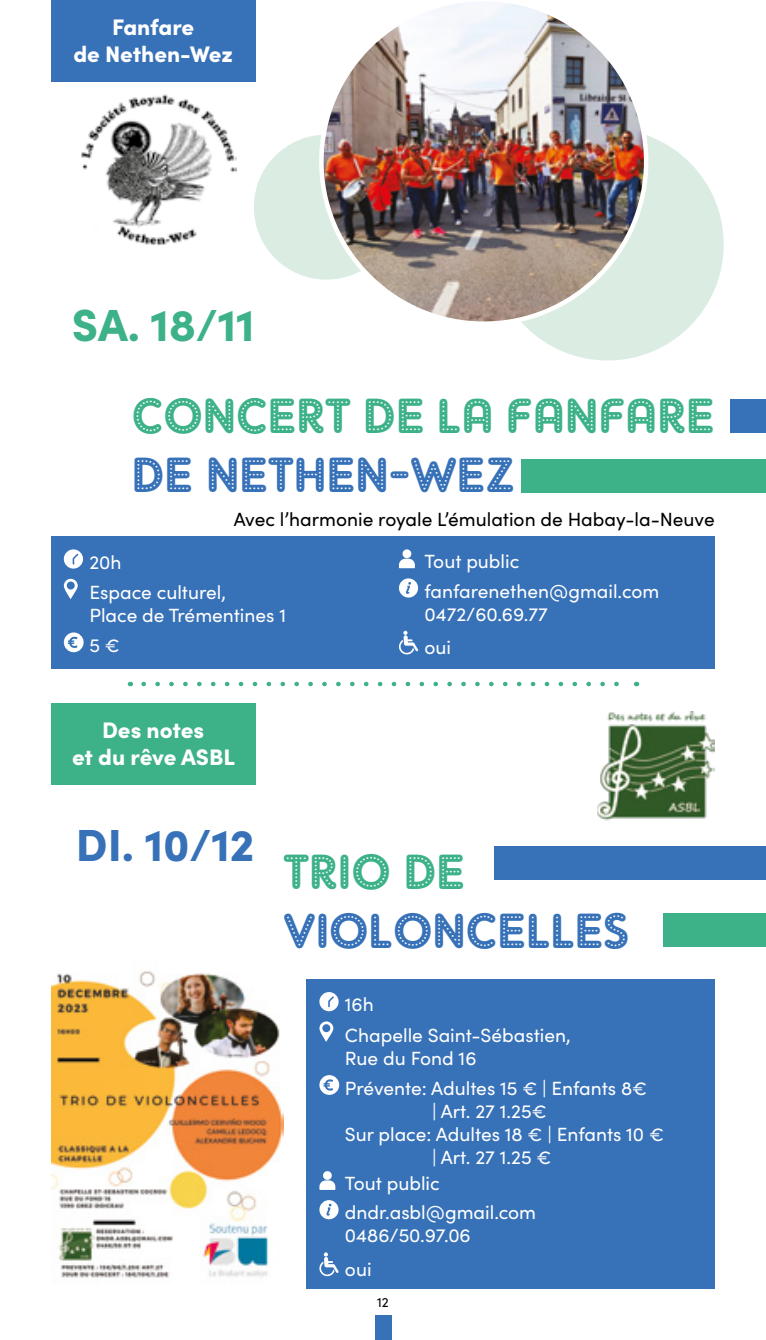
<style>
.page{position:relative;width:766px;height:1340px;background:#fff}
.page>*{position:absolute;margin:0;border:0;box-sizing:border-box;transform-origin:0 0}
.t1{font:49.5px "Adam Gorry Lights";color:#3db289}
.t2{font:49.5px "Adam Gorry Lights";color:#3771b8}
.t3{font:900 45px "Sofia Pro";color:#3db289}
.t4{font:900 45px "Sofia Pro";color:#3771b8}
.t5{font:900 22.5px/27px "Sofia Pro";letter-spacing:-.005em;color:#fff;text-align:center}
.t6{font:19.12px/30.6px "Sofia Pro";color:#fff}
.t7{font:19.12px "Sofia Pro";color:#000}
.t8{font:13.5px "Sofia Pro";color:#000}
</style>
<div class="page">
<div style="left:374px;top:1314px;width:17px;height:25px;background:#3771b8"></div>
<div style="left:51px;top:536px;width:663px;height:133px;background:#3771b8"></div>
<svg style="left:64px;top:549px;width:19px;height:19px"></svg>
<svg style="left:64px;top:579px;width:14px;height:20px"></svg>
<svg style="left:64px;top:632px;width:20px;height:20px"></svg>
<div style="left:402px;top:549px;width:9px;height:9px;background:#fff;border-radius:50%"></div>
<svg style="left:399px;top:558px;width:16px;height:10px"></svg>
<div style="left:399px;top:578px;width:19px;height:19px;background:#fff;border-radius:50%"></div>
<svg style="left:406px;top:582px;width:5px;height:12px"></svg>
<svg style="left:399px;top:630px;width:19px;height:25px"></svg>
<div style="left:306px;top:979px;width:408px;height:309px;background:#3771b8"></div>
<svg style="left:319px;top:992px;width:19px;height:19px"></svg>
<svg style="left:319px;top:1021px;width:14px;height:20px"></svg>
<svg style="left:319px;top:1075px;width:20px;height:19px"></svg>
<div style="left:323px;top:1171px;width:9px;height:8px;background:#fff;border-radius:50%"></div>
<svg style="left:319px;top:1180px;width:16px;height:9px"></svg>
<div style="left:319px;top:1200px;width:19px;height:19px;background:#fff;border-radius:50%"></div>
<svg style="left:326px;top:1203px;width:5px;height:12px"></svg>
<svg style="left:319px;top:1252px;width:20px;height:24px"></svg>
<img style="left:81px;top:94px;width:155px;height:151px">
<div style="left:491px;top:128px;width:232px;height:232px;background:#dbede3;border-radius:50%"></div>
<div style="left:254px;top:135px;width:145px;height:145px;background:#dbede3;border-radius:50%"></div>
<img style="left:319px;top:2px;width:329px;height:324px">
<div style="left:730px;top:399px;width:35px;height:34px;background:#3771b8"></div>
<div style="left:494px;top:845px;width:271px;height:34px;background:#3771b8"></div>
<div style="left:663px;top:913px;width:102px;height:34px;background:#3db289"></div>
<div style="left:521px;top:459px;width:244px;height:33px;background:#3db289"></div>
<div style="left:51px;top:0;width:204px;height:81px;background:#3771b8"></div>
<div style="left:51px;top:703px;width:204px;height:81px;background:#3db289"></div>
<svg style="left:143px;top:681px;width:476px;height:5px"></svg>
<img style="left:51px;top:970px;width:232px;height:308px">
<img style="left:597px;top:711px;width:117px;height:110px">
<p class="t5" style="left:73px;top:12px;width:161px">Fanfare<br>de Nethen-Wez</p>
<h2 class="t3" style="left:72px;top:290px;width:184px">SA. 18/11</h2>
<h1 class="t1" style="left:132px;top:386px;width:584px">CONCERT DE LA FANFARE</h1>
<h1 class="t2" style="left:132px;top:445px;width:384px">DE NETHEN-WEZ</h1>
<p class="t7" style="left:234px;top:505px;width:482px">Avec l’harmonie royale L’émulation de Habay-la-Neuve</p>
<p class="t6" style="left:89px;top:545px;width:138px">20h<br>Espace culturel,</p>
<p class="t6" style="left:89px;top:599px;width:198px;line-height:29.9px">Place de Trémentines 1<br>5 €</p>
<p class="t5" style="left:72px;top:715px;width:164px">Des notes<br>et du rêve ASBL</p>
<p class="t6" style="left:424px;top:546px;width:236px;line-height:29.2px">Tout public fanfarenethen@gmail.com</p>
<p class="t6" style="left:424px;top:596px;width:125px;line-height:34px">0472/60.69.77 oui</p>
<h2 class="t4" style="left:76px;top:809px;width:180px">DI. 10/12</h2>
<h1 class="t1" style="left:283px;top:842px;width:183px">TRIO DE</h1>
<h1 class="t2" style="left:283px;top:901px;width:347px">VIOLONCELLES</h1>
<p class="t6" style="left:345px;top:988px;width:227px">16h<br>Chapelle Saint-Sébastien,</p>
<p class="t6" style="left:345px;top:1042px;width:304px;line-height:29.9px">Rue du Fond 16<br>Prévente: Adultes 15 € | Enfants 8€</p>
<p class="t6" style="left:432px;top:1094px;width:116px">| Art. 27 1.25€</p>
<p class="t6" style="left:345px;top:1117px;width:320px">Sur place: Adultes 18 € | Enfants 10 €</p>
<p class="t6" style="left:432px;top:1140px;width:121px">| Art. 27 1.25 €</p>
<p class="t6" style="left:345px;top:1167px;width:193px;line-height:29.2px">Tout public dndr.asbl@gmail.com</p>
<p class="t6" style="left:345px;top:1217px;width:127px;line-height:34px">0486/50.97.06 oui</p>
<p class="t8" style="left:377px;top:1291px;width:13px">12</p>
</div>
